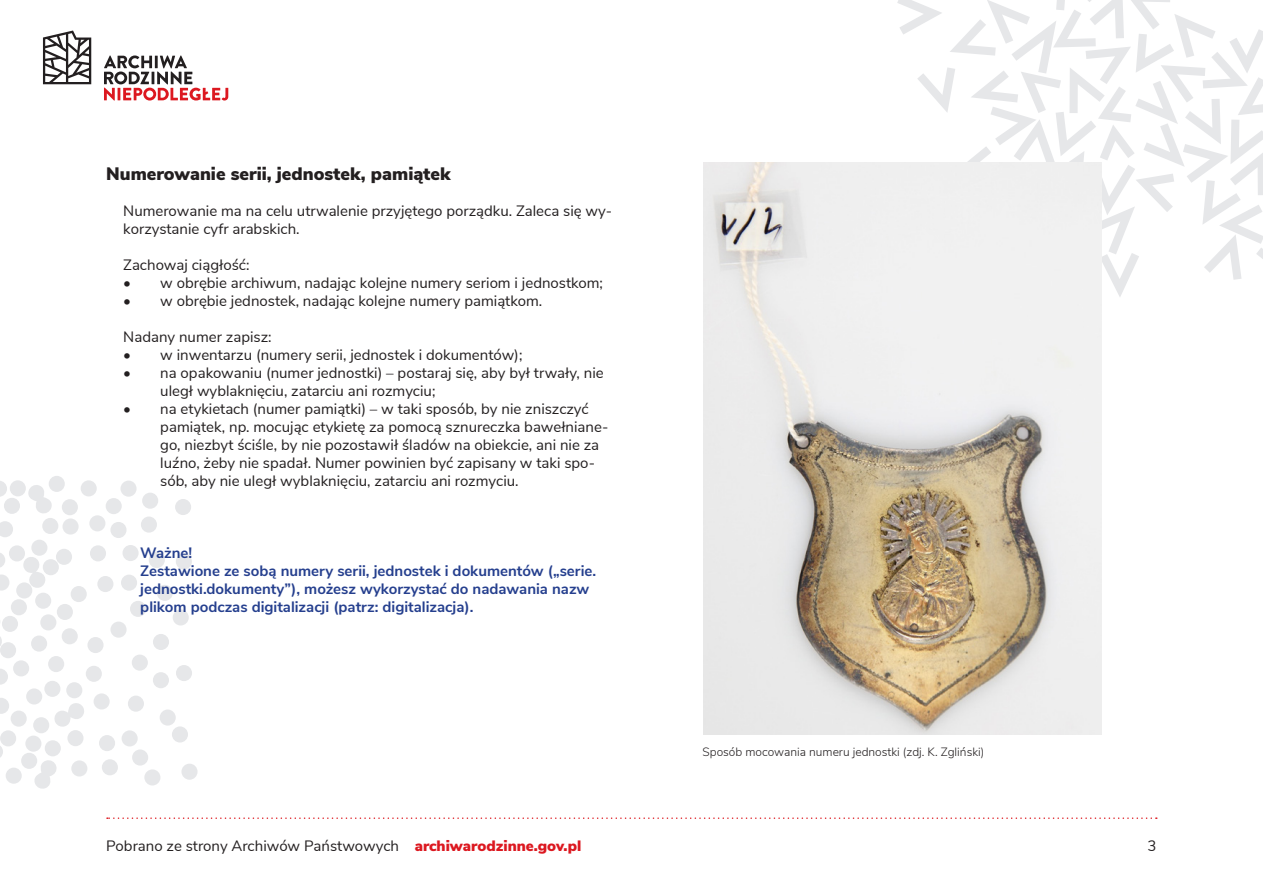
<style>
.page{position:relative;width:1263px;height:893px;background:#fff}
.page>*{position:absolute;margin:0;border:0;box-sizing:border-box;transform-origin:0 0}
.lead{font:900 18px "Nunito Sans";color:#231f20}
.tekst_wcięcie{font:15px/18px "Nunito Sans";color:#231f20}
.wyroznienie{font:700 15px/18px "Nunito Sans";color:#253f8e}
.podpis_foto{font:300 12px "Nunito Sans";color:#231f20}
.s1{font-weight:900;color:#dc1820}
</style>
<div class="page">
<svg style="left:897px;top:0;width:366px;height:297px"></svg>
<svg style="left:23px;top:557px;width:22px;height:31px"></svg>
<svg style="left:54px;top:703px;width:30px;height:24px"></svg>
<svg style="left:28px;top:485px;width:24px;height:28px"></svg>
<svg style="left:34px;top:760px;width:23px;height:29px"></svg>
<div style="left:86px;top:666px;width:16px;height:16px;background:#e6e7e9;border-radius:50%"></div>
<div style="left:11px;top:710px;width:16px;height:17px;background:#e6e7e9;border-radius:50%"></div>
<div style="left:49px;top:476px;width:16px;height:16px;background:#e6e7e9;border-radius:50%"></div>
<div style="left:153px;top:672px;width:16px;height:16px;background:#e6e7e9;border-radius:50%"></div>
<div style="left:122px;top:730px;width:16px;height:16px;background:#e6e7e9;border-radius:50%"></div>
<div style="left:97px;top:576px;width:16px;height:16px;background:#e6e7e9;border-radius:50%"></div>
<div style="left:121px;top:575px;width:16px;height:16px;background:#e6e7e9;border-radius:50%"></div>
<svg style="left:0;top:574px;width:9px;height:17px"></svg>
<div style="left:0;top:730px;width:16px;height:16px;background:#e6e7e9;border-radius:50%"></div>
<div style="left:48px;top:656px;width:16px;height:16px;background:#e6e7e9;border-radius:50%"></div>
<div style="left:25px;top:736px;width:16px;height:16px;background:#e6e7e9;border-radius:50%"></div>
<div style="left:42px;top:518px;width:16px;height:16px;background:#e6e7e9;border-radius:50%"></div>
<div style="left:172px;top:726px;width:16px;height:16px;background:#e6e7e9;border-radius:50%"></div>
<div style="left:71px;top:586px;width:16px;height:16px;background:#e6e7e9;border-radius:50%"></div>
<div style="left:45px;top:740px;width:16px;height:16px;background:#e6e7e9;border-radius:50%"></div>
<div style="left:132px;top:749px;width:16px;height:17px;background:#e6e7e9;border-radius:50%"></div>
<div style="left:4px;top:498px;width:16px;height:16px;background:#e6e7e9;border-radius:50%"></div>
<div style="left:6px;top:768px;width:16px;height:16px;background:#e6e7e9;border-radius:50%"></div>
<div style="left:120px;top:481px;width:17px;height:16px;background:#e6e7e9;border-radius:50%"></div>
<div style="left:11px;top:599px;width:16px;height:16px;background:#e6e7e9;border-radius:50%"></div>
<div style="left:160px;top:709px;width:16px;height:17px;background:#e6e7e9;border-radius:50%"></div>
<div style="left:10px;top:480px;width:16px;height:16px;background:#e6e7e9;border-radius:50%"></div>
<div style="left:110px;top:622px;width:17px;height:16px;background:#e6e7e9;border-radius:50%"></div>
<div style="left:176px;top:553px;width:16px;height:16px;background:#e6e7e9;border-radius:50%"></div>
<svg style="left:0;top:553px;width:5px;height:14px"></svg>
<div style="left:56px;top:549px;width:16px;height:16px;background:#e6e7e9;border-radius:50%"></div>
<div style="left:153px;top:634px;width:16px;height:16px;background:#e6e7e9;border-radius:50%"></div>
<div style="left:102px;top:759px;width:16px;height:16px;background:#e6e7e9;border-radius:50%"></div>
<div style="left:99px;top:735px;width:16px;height:16px;background:#e6e7e9;border-radius:50%"></div>
<svg style="left:0;top:746px;width:3px;height:11px"></svg>
<div style="left:66px;top:682px;width:16px;height:16px;background:#e6e7e9;border-radius:50%"></div>
<svg style="left:0;top:521px;width:13px;height:16px"></svg>
<div style="left:110px;top:522px;width:17px;height:16px;background:#e6e7e9;border-radius:50%"></div>
<div style="left:128px;top:696px;width:16px;height:16px;background:#e6e7e9;border-radius:50%"></div>
<div style="left:35px;top:593px;width:16px;height:16px;background:#e6e7e9;border-radius:50%"></div>
<div style="left:142px;top:493px;width:16px;height:16px;background:#e6e7e9;border-radius:50%"></div>
<div style="left:157px;top:585px;width:16px;height:16px;background:#e6e7e9;border-radius:50%"></div>
<div style="left:149px;top:552px;width:16px;height:16px;background:#e6e7e9;border-radius:50%"></div>
<div style="left:0;top:642px;width:16px;height:16px;background:#e6e7e9;border-radius:50%"></div>
<div style="left:144px;top:769px;width:17px;height:16px;background:#e6e7e9;border-radius:50%"></div>
<div style="left:16px;top:582px;width:16px;height:16px;background:#e6e7e9;border-radius:50%"></div>
<div style="left:33px;top:717px;width:16px;height:16px;background:#e6e7e9;border-radius:50%"></div>
<div style="left:62px;top:628px;width:16px;height:16px;background:#e6e7e9;border-radius:50%"></div>
<div style="left:21px;top:753px;width:16px;height:16px;background:#e6e7e9;border-radius:50%"></div>
<div style="left:89px;top:515px;width:16px;height:16px;background:#e6e7e9;border-radius:50%"></div>
<div style="left:90px;top:545px;width:16px;height:16px;background:#e6e7e9;border-radius:50%"></div>
<div style="left:62px;top:499px;width:16px;height:16px;background:#e6e7e9;border-radius:50%"></div>
<div style="left:26px;top:688px;width:16px;height:16px;background:#e6e7e9;border-radius:50%"></div>
<div style="left:106px;top:498px;width:16px;height:16px;background:#e6e7e9;border-radius:50%"></div>
<div style="left:81px;top:480px;width:16px;height:16px;background:#e6e7e9;border-radius:50%"></div>
<div style="left:2px;top:616px;width:16px;height:16px;background:#e6e7e9;border-radius:50%"></div>
<div style="left:9px;top:545px;width:16px;height:16px;background:#e6e7e9;border-radius:50%"></div>
<div style="left:44px;top:681px;width:16px;height:16px;background:#e6e7e9;border-radius:50%"></div>
<svg style="left:0;top:669px;width:8px;height:16px"></svg>
<div style="left:181px;top:764px;width:17px;height:16px;background:#e6e7e9;border-radius:50%"></div>
<div style="left:173px;top:609px;width:16px;height:17px;background:#e6e7e9;border-radius:50%"></div>
<svg style="left:0;top:637px;width:2px;height:11px"></svg>
<div style="left:40px;top:614px;width:16px;height:16px;background:#e6e7e9;border-radius:50%"></div>
<div style="left:31px;top:635px;width:16px;height:17px;background:#e6e7e9;border-radius:50%"></div>
<div style="left:175px;top:499px;width:16px;height:16px;background:#e6e7e9;border-radius:50%"></div>
<div style="left:176px;top:665px;width:16px;height:16px;background:#e6e7e9;border-radius:50%"></div>
<svg style="left:0;top:698px;width:9px;height:16px"></svg>
<div style="left:43px;top:559px;width:16px;height:16px;background:#e6e7e9;border-radius:50%"></div>
<div style="left:13px;top:660px;width:16px;height:16px;background:#e6e7e9;border-radius:50%"></div>
<div style="left:67px;top:730px;width:17px;height:16px;background:#e6e7e9;border-radius:50%"></div>
<div style="left:62px;top:518px;width:17px;height:17px;background:#e6e7e9;border-radius:50%"></div>
<div style="left:71px;top:760px;width:16px;height:16px;background:#e6e7e9;border-radius:50%"></div>
<div style="left:57px;top:604px;width:16px;height:16px;background:#e6e7e9;border-radius:50%"></div>
<div style="left:132px;top:655px;width:16px;height:16px;background:#e6e7e9;border-radius:50%"></div>
<div style="left:94px;top:693px;width:16px;height:16px;background:#e6e7e9;border-radius:50%"></div>
<div style="left:141px;top:516px;width:16px;height:17px;background:#e6e7e9;border-radius:50%"></div>
<div style="left:31px;top:540px;width:16px;height:16px;background:#e6e7e9;border-radius:50%"></div>
<div style="left:130px;top:601px;width:16px;height:16px;background:#e6e7e9;border-radius:50%"></div>
<svg style="left:0;top:481px;width:7px;height:16px"></svg>
<div style="left:122px;top:545px;width:17px;height:16px;background:#e6e7e9;border-radius:50%"></div>
<div style="left:87px;top:637px;width:17px;height:16px;background:#e6e7e9;border-radius:50%"></div>
<svg style="left:104px;top:55px;width:124px;height:46px"></svg>
<svg style="left:43px;top:31px;width:48px;height:53px"></svg>
<svg style="left:107px;top:817px;width:1050px;height:2px"></svg>
<img style="left:703px;top:162px;width:399px;height:572px">
<p class="lead" style="left:106px;top:160px;width:346px">Numerowanie serii, jednostek, pamiątek</p>
<p class="tekst_wcięcie" style="left:123px;top:201px;width:490px">Numerowanie ma na celu utrwalenie przyjętego porządku. Zaleca się wy&shy;korzystanie cyfr arabskich.</p>
<p class="tekst_wcięcie" style="left:123px;top:255px;width:128px">Zachowaj ciągłość:</p>
<p class="tekst_wcięcie" style="left:123px;top:273px;width:481px">• w obrębie archiwum, nadając kolejne numery seriom i jednostkom;</p>
<p class="tekst_wcięcie" style="left:123px;top:291px;width:420px">• w obrębie jednostek, nadając kolejne numery pamiątkom.</p>
<p class="tekst_wcięcie" style="left:123px;top:327px;width:150px">Nadany numer zapisz:</p>
<p class="tekst_wcięcie" style="left:123px;top:345px;width:401px">• w inwentarzu (numery serii, jednostek i dokumentów);</p>
<p class="tekst_wcięcie" style="left:160px;top:363px;width:445px;text-indent:-37px">• na opakowaniu (numer jednostki) – postaraj się, aby był trwały, nie uległ wyblaknięciu, zatarciu ani rozmyciu;</p>
<p class="tekst_wcięcie" style="left:160px;top:399px;width:450px;text-indent:-37px">• na etykietach (numer pamiątki) – w taki sposób, by nie zniszczyć pamiątek, np. mocując etykietę za pomocą sznureczka bawełniane&shy;go, niezbyt ściśle, by nie pozostawił śladów na obiekcie, ani nie za luźno, żeby nie spadał. Numer powinien być zapisany w taki spo&shy;sób, aby nie uległ wyblaknięciu, zatarciu ani rozmyciu.</p>
<p class="wyroznienie" style="left:140px;top:543px;width:53px">Ważne!</p>
<p class="wyroznienie" style="left:140px;top:561px;width:457px">Zestawione ze sobą numery serii, jednostek i dokumentów („serie. jednostki.dokumenty”), możesz wykorzystać do nadawania nazw plikom podczas digitalizacji (patrz: digitalizacja).</p>
<p class="podpis_foto" style="left:702px;top:743px;width:283px">Sposób mocowania numeru jednostki (zdj. K. Zgliński)</p>
<p class="tekst_wcięcie" style="left:106px;top:836px;width:477px">Pobrano ze strony Archiwów Państwowych <span class="s1">archiwarodzinne.gov.pl</span></p>
<p class="tekst_wcięcie" style="left:1147px;top:836px;width:10px">3</p>
</div>
